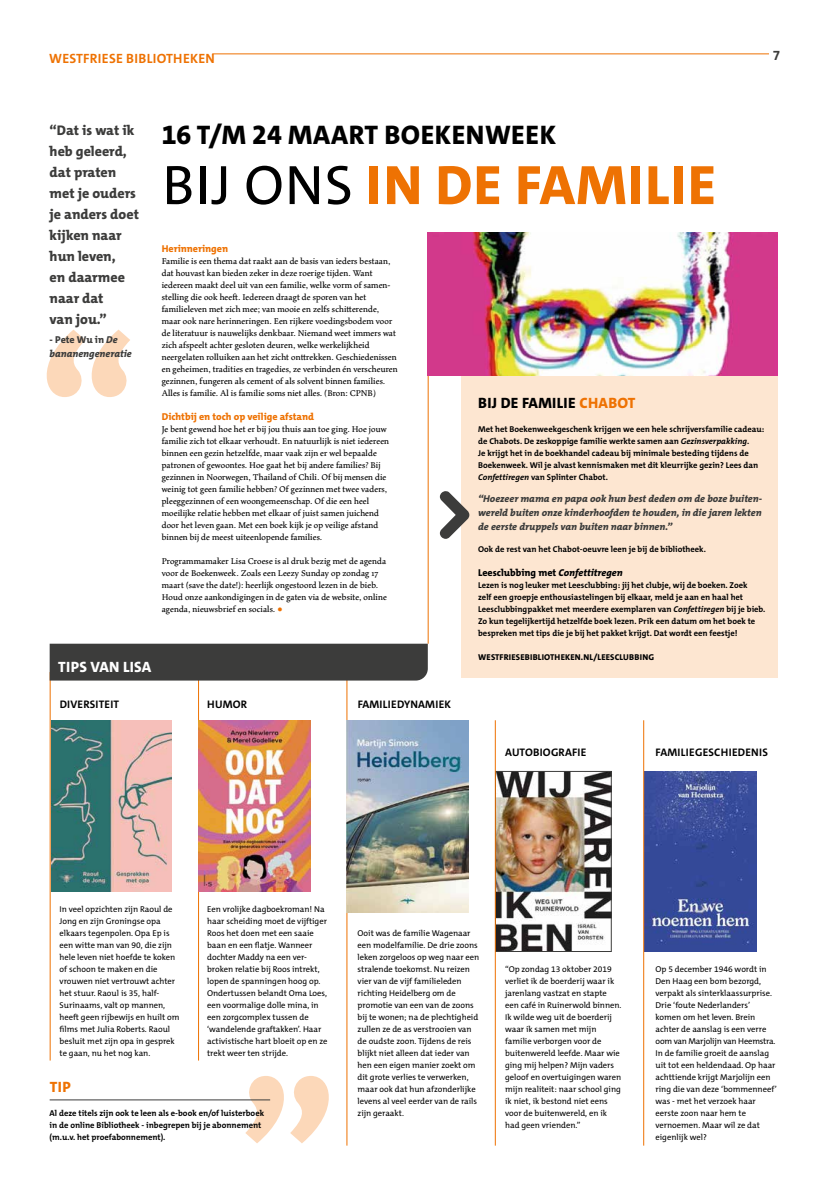
<style>
.page{position:relative;width:823px;height:1191px;background:#fff}
.page>*{position:absolute;margin:0;border:0;box-sizing:border-box;transform-origin:0 0}
.t1{font:800 189px "The Mix C5";color:#fcd8b9}
.t2{font:800 56px "The Mix C5";letter-spacing:.02em;color:#ee7203}
.t3{font:800 27px "The Mix C5";letter-spacing:.02em;color:#000}
.t4{font:800 15px "The Mix C5";letter-spacing:.02em;color:#000}
.t5{font:800 15px "The Mix C5";letter-spacing:.02em;color:#fff}
.t6{font:800 15px "The Mix C5";color:#ee7203}
.t7{font:800 14px/21px "The Mix C5";color:#3c3c3b}
.t8{font:700 13.5px "The Mix C5";letter-spacing:.02em;color:#ee7203}
.t9{font:700 13.5px "The Mix C5";color:#3c3c3b}
.t10{font:700 11px "The Mix C5";letter-spacing:.02em;color:#000}
.t11{font:italic 800 10px/14px "The Mix C5";color:#3c3c3b;text-align:justify}
.t12{font:800 10px "The Mix C5";color:#ee7203}
.t13{font:800 10px "The Mix C5";color:#000}
.t14{font:9.5px/12px "Maiola Bk";color:#000}
.t15{font:8.5px/12px "The Mix C5";color:#000}
.t16{font:700 8.5px/12px "The Mix C5";color:#000}
.t17{font:800 8.5px "The Mix C5";letter-spacing:.02em;color:#000}
.s1{font-style:normal}
.s2{font-weight:400;color:#000}
.s3{color:#ee7203}
.s4{font-style:italic}
</style>
<div class="page">
<hr style="left:212px;top:53px;width:556px;height:1px;background:#ee7203">
<div style="left:460px;top:371px;width:317px;height:306px;background:#fde6d1"></div>
<hr style="left:50px;top:672px;width:1px;height:388px;background:#ee7203">
<hr style="left:198px;top:672px;width:1px;height:388px;background:#ee7203">
<hr style="left:346px;top:672px;width:1px;height:473px;background:#ee7203">
<svg style="left:439px;top:491px;width:30px;height:48px"></svg>
<hr style="left:427px;top:250px;width:1px;height:393px;background:#ee7203">
<img style="left:51px;top:720px;width:120px;height:171px">
<img style="left:198px;top:720px;width:112px;height:171px">
<img style="left:346px;top:720px;width:122px;height:192px">
<img style="left:497px;top:773px;width:112px;height:176px">
<div style="left:495px;top:771px;width:116px;height:180px;border:1px solid #3c3c3b"></div>
<img style="left:643px;top:771px;width:112px;height:180px">
<img style="left:427px;top:232px;width:350px;height:144px">
<div style="left:50px;top:643px;width:377px;height:37px;background:#3c3c3b"></div>
<hr style="left:494px;top:720px;width:1px;height:425px;background:#ee7203">
<hr style="left:642px;top:720px;width:1px;height:425px;background:#ee7203">
<hr style="left:50px;top:1099px;width:220px;height:1px;background:#3c3c3b">
<h3 class="t8" style="left:49px;top:50px;width:167px">WESTFRIESE BIBLIOTHEKEN</h3>
<h3 class="t9" style="left:772px;top:46px;width:9px">7</h3>
<h3 class="t7" style="left:50px;top:120px;width:91px">“Dat is wat ik heb geleerd, dat praten met je ouders je anders doet kijken naar hun leven,<br>en daarmee naar dat<br>van jou.”</h3>
<p class="t11" style="left:50px;top:333px;width:83px"><span class="s1">- Pete Wu in</span> De bananengeneratie</p>
<h1 class="t1" style="left:38px;top:288px;width:100px">“</h1>
<h3 class="t5" style="left:58px;top:657px;width:95px">TIPS VAN LISA</h3>
<h3 class="t3" style="left:162px;top:118px;width:395px">16 T/M 24 MAART BOEKENWEEK</h3>
<h2 class="t2" style="left:162px;top:149px;width:555px"><span class="s2">BIJ ONS</span> IN DE FAMILIE</h2>
<p class="t12" style="left:162px;top:242px;width:68px">Herinneringen</p>
<p class="t14" style="left:162px;top:255px;width:237px">Familie is een thema dat raakt aan de basis van ieders bestaan, dat houvast kan bieden zeker in deze roerige tijden. Want iedereen maakt deel uit van een familie, welke vorm of samen&shy;stelling die ook heeft. Iedereen draagt de sporen van het familieleven met zich mee; van mooie en zelfs schitterende, maar ook nare herinneringen. Een rijkere voedingsbodem voor de literatuur is nauwelijks denkbaar. Niemand weet immers wat zich afspeelt achter gesloten deuren, welke werkelijkheid neergelaten rolluiken aan het zicht onttrekken. Geschiedenissen en geheimen, tradities en tragedies, ze verbinden én verscheuren gezinnen, fungeren als cement of als solvent binnen families.<br>Alles is familie. Al is familie soms niet alles. (Bron: CPNB)</p>
<p class="t12" style="left:162px;top:410px;width:154px">Dichtbij en toch op veilige afstand</p>
<p class="t14" style="left:162px;top:423px;width:229px">Je bent gewend hoe het er bij jou thuis aan toe ging. Hoe jouw familie zich tot elkaar verhoudt. En natuurlijk is niet iedereen binnen een gezin hetzelfde, maar vaak zijn er wel bepaalde patronen of gewoontes. Hoe gaat het bij andere families? Bij gezinnen in Noorwegen, Thailand of Chili. Of bij mensen die weinig tot geen familie hebben? Of gezinnen met twee vaders, pleeggezinnen of een woongemeenschap. Of die een heel moeilijke relatie hebben met elkaar of juist samen juichend door het leven gaan. Met een boek kijk je op veilige afstand binnen bij de meest uiteenlopende families.</p>
<p class="t14" style="left:162px;top:555px;width:226px">Programmamaker Lisa Croese is al druk bezig met de agenda voor de Boekenweek. Zoals een Leezy Sunday op zondag 17 maart (save the date!): heerlijk ongestoord lezen in de bieb.<br>Houd onze aankondigingen in de gaten via de website, online agenda, nieuwsbrief en socials. <span class="s3">○</span></p>
<h3 class="t4" style="left:478px;top:393px;width:159px">BIJ DE FAMILIE <span class="s3">CHABOT</span></h3>
<p class="t16" style="left:478px;top:423px;width:287px">Met het Boekenweekgeschenk krijgen we een hele schrijversfamilie cadeau: de Chabots. De zeskoppige familie werkte samen aan <span class="s4">Gezinsverpakking</span>.<br>Je krijgt het in de boekhandel cadeau bij minimale besteding tijdens de Boekenweek. Wil je alvast kennismaken met dit kleurrijke gezin? Lees dan <span class="s4">Confettiregen</span> van Splinter Chabot.</p>
<p class="t11" style="left:478px;top:492px;width:285px">“Hoezeer mama en papa ook hun best deden om de boze buiten&shy;wereld buiten onze kinderhoofden te houden, in die jaren lekten de eerste druppels van buiten naar binnen.”</p>
<p class="t16" style="left:478px;top:543px;width:229px">Ook de rest van het Chabot-oeuvre leen je bij de bibliotheek.</p>
<p class="t13" style="left:478px;top:566px;width:146px">Leesclubbing met <span class="s4">Confettitregen</span></p>
<p class="t16" style="left:478px;top:579px;width:288px">Lezen is nog leuker met Leesclubbing: jij het clubje, wij de boeken. Zoek<br>zelf een groepje enthousiastelingen bij elkaar, meld je aan en haal het Leesclubbingpakket met meerdere exemplaren van <span class="s4">Confettiregen</span> bij je bieb.<br>Zo kun tegelijkertijd hetzelfde boek lezen. Prik een datum om het boek te bespreken met tips die je bij het pakket krijgt. Dat wordt een feestje!</p>
<p class="t17" style="left:478px;top:652px;width:177px">WESTFRIESEBIBLIOTHEKEN.NL/LEESCLUBBING</p>
<p class="t10" style="left:60px;top:697px;width:61px">DIVERSITEIT</p>
<p class="t10" style="left:207px;top:697px;width:41px">HUMOR</p>
<p class="t10" style="left:357px;top:697px;width:95px">FAMILIEDYNAMIEK</p>
<p class="t10" style="left:505px;top:745px;width:83px">AUTOBIOGRAFIE</p>
<p class="t10" style="left:655px;top:745px;width:114px">FAMILIEGESCHIEDENIS</p>
<p class="t15" style="left:60px;top:903px;width:121px">In veel opzichten zijn Raoul de<br>Jong en zijn Groningse opa elkaars tegenpolen. Opa Ep is een witte man van 90, die zijn hele leven niet hoefde te koken of schoon te maken en die vrouwen niet vertrouwt achter het stuur. Raoul is 35, half--<br>Surinaams, valt op mannen, heeft geen rijbewijs en huilt om films met Julia Roberts. Raoul besluit met zijn opa in gesprek te gaan, nu het nog kan.</p>
<p class="t15" style="left:207px;top:903px;width:122px">Een vrolijke dagboekroman! Na haar scheiding moet de vijftiger<br>Roos het doen met een saaie baan en een flatje. Wanneer dochter Maddy na een ver&shy;broken relatie bij Roos intrekt, lopen de spanningen hoog op.<br>Ondertussen belandt Oma Loes, een voormalige dolle mina, in een zorgcomplex tussen de ‘wandelende graftakken’. Haar activistische hart bloeit op en ze trekt weer ten strijde.</p>
<h1 class="t1" style="left:239px;top:1032px;width:100px">”</h1>
<h3 class="t6" style="left:50px;top:1076px;width:22px">TIP</h3>
<p class="t16" style="left:50px;top:1107px;width:216px">Al deze titels zijn ook te leen als e-book en/of luisterboek in de online Bibliotheek - inbegrepen bij je abonnement (m.u.v. het proefabonnement).</p>
<p class="t15" style="left:357px;top:927px;width:123px">Ooit was de familie Wagenaar een modelfamilie. De drie zoons leken zorgeloos op weg naar een stralende toekomst. Nu reizen vier van de vijf familieleden richting Heidelberg om de promotie van een van de zoons bij te wonen; na de plechtigheid zullen ze de as verstrooien van de oudste zoon. Tijdens de reis blijkt niet alleen dat ieder van hen een eigen manier zoekt om dit grote verlies te verwerken, maar ook dat hun afzonderlijke levens al veel eerder van de rails zijn geraakt.</p>
<p class="t15" style="left:505px;top:963px;width:118px">“Op zondag 13 oktober 2019 verliet ik de boerderij waar ik jarenlang vastzat en stapte een café in Ruinerwold binnen.<br>Ik wilde weg uit de boerderij waar ik samen met mijn familie verborgen voor de buitenwereld leefde. Maar wie ging mij helpen? Mijn vaders geloof en overtuigingen waren mijn realiteit: naar school ging ik niet, ik bestond niet eens voor de buitenwereld, en ik had geen vrienden.”</p>
<p class="t15" style="left:655px;top:963px;width:123px">Op 5 december 1946 wordt in<br>Den Haag een bom bezorgd, verpakt als sinterklaassurprise.<br>Drie ‘foute Nederlanders’ komen om het leven. Brein achter de aanslag is een verre oom van Marjolijn van Heemstra.<br>In de familie groeit de aanslag uit tot een heldendaad. Op haar achttiende krijgt Marjolijn een ring die van deze ‘bommenneef’ was - met het verzoek haar eerste zoon naar hem te vernoemen. Maar wil ze dat eigenlijk wel?</p>
</div>
